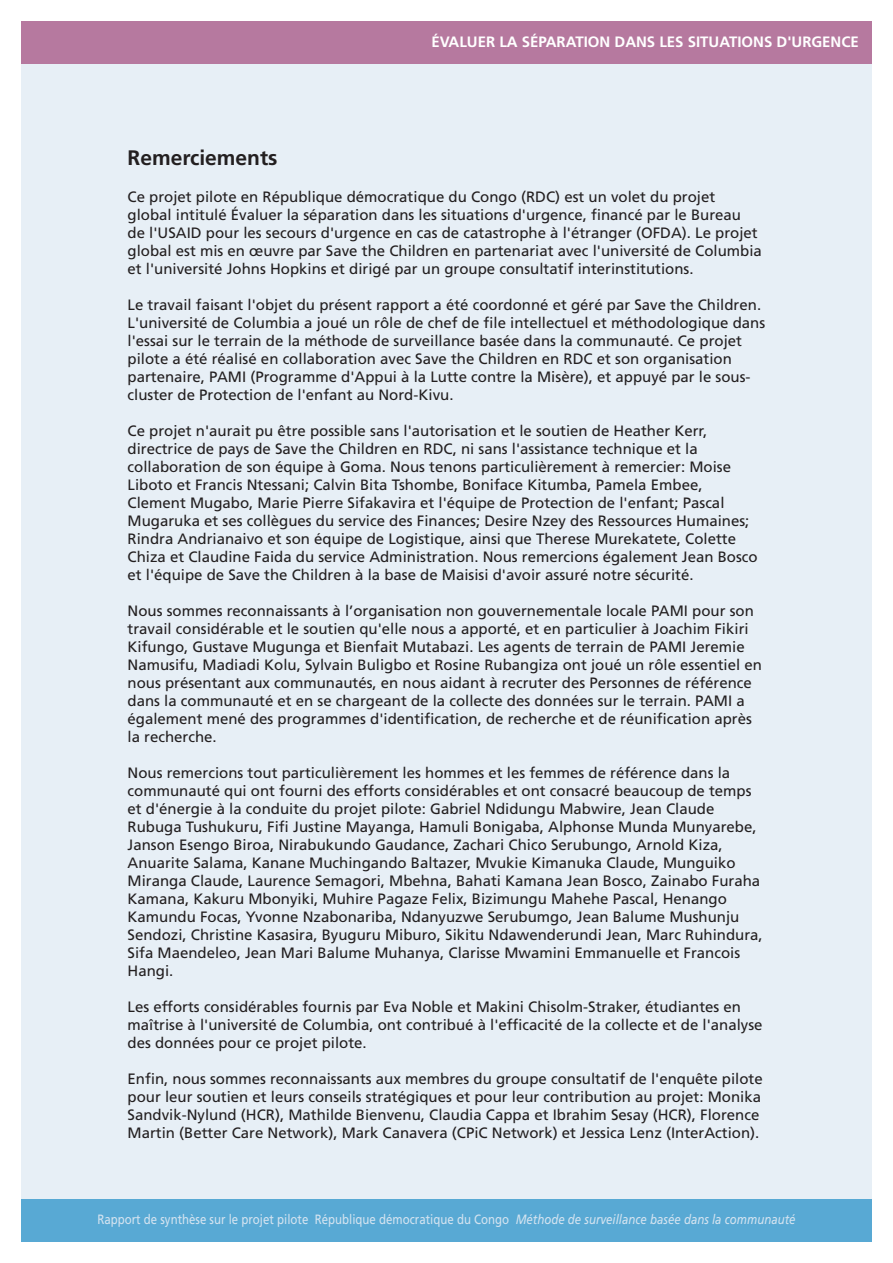
<style>
.page{position:relative;width:893px;height:1263px;background:#fff}
.page>*{position:absolute;margin:0;border:0;box-sizing:border-box;transform-origin:0 0}
.t1{font:700 21px "Frutiger";color:#231f20}
.t2{font:15px/18px "Frutiger LT Std";color:#231f20}
.t3{font:700 15px "Frutiger";color:#fff}
.t4{font:13.5px "Frutiger LT Std";color:#d3e3f0;scale:.85 1}
.s1{font-style:italic}
</style>
<div class="page">
<div style="left:21px;top:21px;width:851px;height:1221px;background:#e7eff6"></div>
<div style="left:21px;top:21px;width:851px;height:43px;background:#b6799f"></div>
<div style="left:21px;top:1199px;width:851px;height:43px;background:#58a9d4"></div>
<p class="t3" style="left:431px;top:36px;width:429px">ÉVALUER LA SÉPARATION DANS LES SITUATIONS D'URGENCE</p>
<h1 class="t1" style="left:128px;top:149px;width:152px">Remerciements</h1>
<p class="t2" style="left:128px;top:189px;width:636px">Ce projet pilote en République démocratique du Congo (RDC) est un volet du projet global intitulé Évaluer la séparation dans les situations d'urgence, financé par le Bureau de l'USAID pour les secours d'urgence en cas de catastrophe à l'étranger (OFDA). Le projet global est mis en œuvre par Save the Children en partenariat avec l'université de Columbia et l'université Johns Hopkins et dirigé par un groupe consultatif interinstitutions.</p>
<p class="t2" style="left:128px;top:297px;width:639px">Le travail faisant l'objet du présent rapport a été coordonné et géré par Save the Children.<br>L'université de Columbia a joué un rôle de chef de file intellectuel et méthodologique dans l'essai sur le terrain de la méthode de surveillance basée dans la communauté. Ce projet pilote a été réalisé en collaboration avec Save the Children en RDC et son organisation partenaire, PAMI (Programme d'Appui à la Lutte contre la Misère), et appuyé par le sous&shy;cluster de Protection de l'enfant au Nord-Kivu.</p>
<p class="t2" style="left:128px;top:423px;width:632px">Ce projet n'aurait pu être possible sans l'autorisation et le soutien de Heather Kerr, directrice de pays de Save the Children en RDC, ni sans l'assistance technique et la collaboration de son équipe à Goma. Nous tenons particulièrement à remercier: Moise Liboto et Francis Ntessani; Calvin Bita Tshombe, Boniface Kitumba, Pamela Embee, Clement Mugabo, Marie Pierre Sifakavira et l'équipe de Protection de l'enfant; Pascal Mugaruka et ses collègues du service des Finances; Desire Nzey des Ressources Humaines; Rindra Andrianaivo et son équipe de Logistique, ainsi que Therese Murekatete, Colette Chiza et Claudine Faida du service Administration. Nous remercions également Jean Bosco et l'équipe de Save the Children à la base de Maisisi d'avoir assuré notre sécurité.</p>
<p class="t2" style="left:128px;top:603px;width:636px">Nous sommes reconnaissants à l’organisation non gouvernementale locale PAMI pour son travail considérable et le soutien qu'elle nous a apporté, et en particulier à Joachim Fikiri Kifungo, Gustave Mugunga et Bienfait Mutabazi. Les agents de terrain de PAMI Jeremie Namusifu, Madiadi Kolu, Sylvain Buligbo et Rosine Rubangiza ont joué un rôle essentiel en nous présentant aux communautés, en nous aidant à recruter des Personnes de référence dans la communauté et en se chargeant de la collecte des données sur le terrain. PAMI a également mené des programmes d'identification, de recherche et de réunification après la recherche.</p>
<p class="t2" style="left:128px;top:765px;width:637px">Nous remercions tout particulièrement les hommes et les femmes de référence dans la communauté qui ont fourni des efforts considérables et ont consacré beaucoup de temps et d'énergie à la conduite du projet pilote: Gabriel Ndidungu Mabwire, Jean Claude Rubuga Tushukuru, Fifi Justine Mayanga, Hamuli Bonigaba, Alphonse Munda Munyarebe, Janson Esengo Biroa, Nirabukundo Gaudance, Zachari Chico Serubungo, Arnold Kiza, Anuarite Salama, Kanane Muchingando Baltazer, Mvukie Kimanuka Claude, Munguiko Miranga Claude, Laurence Semagori, Mbehna, Bahati Kamana Jean Bosco, Zainabo Furaha Kamana, Kakuru Mbonyiki, Muhire Pagaze Felix, Bizimungu Mahehe Pascal, Henango Kamundu Focas, Yvonne Nzabonariba, Ndanyuzwe Serubumgo, Jean Balume Mushunju Sendozi, Christine Kasasira, Byuguru Miburo, Sikitu Ndawenderundi Jean, Marc Ruhindura, Sifa Maendeleo, Jean Mari Balume Muhanya, Clarisse Mwamini Emmanuelle et Francois Hangi.</p>
<p class="t2" style="left:128px;top:999px;width:636px">Les efforts considérables fournis par Eva Noble et Makini Chisolm-Straker, étudiantes en maîtrise à l'université de Columbia, ont contribué à l'efficacité de la collecte et de l'analyse des données pour ce projet pilote.</p>
<p class="t2" style="left:128px;top:1071px;width:637px">Enfin, nous sommes reconnaissants aux membres du groupe consultatif de l'enquête pilote pour leur soutien et leurs conseils stratégiques et pour leur contribution au projet: Monika Sandvik-Nylund (HCR), Mathilde Bienvenu, Claudia Cappa et Ibrahim Sesay (HCR), Florence Martin (Better Care Network), Mark Canavera (CPiC Network) et Jessica Lenz (InterAction).</p>
<p class="t4" style="left:97px;top:1214px;width:823px">Rapport de synthèse sur le projet pilote République démocratique du Congo <span class="s1">Méthode de surveillance basée dans la communauté</span></p>
</div>
